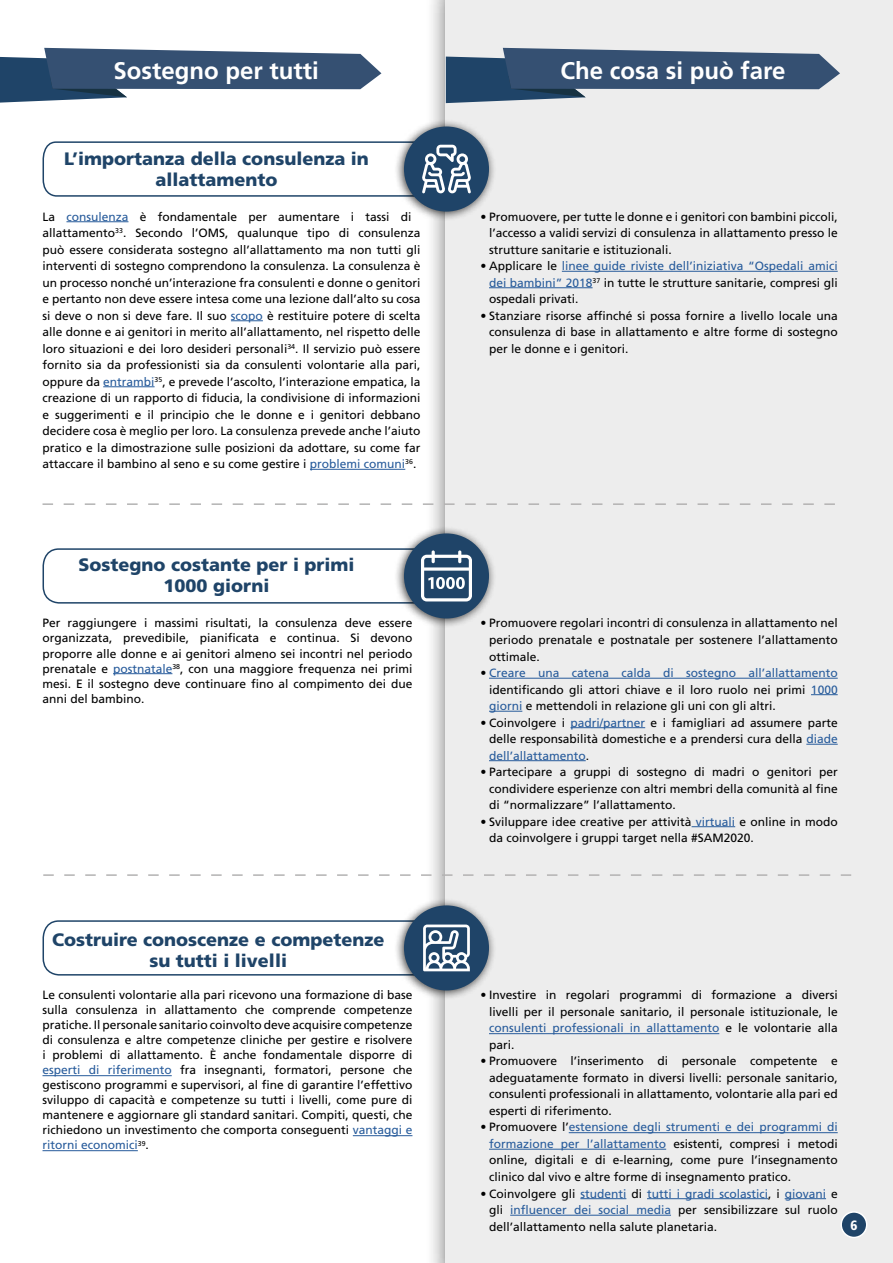
<style>
.page{position:relative;width:893px;height:1263px;background:#fff}
.page>*{position:absolute;margin:0;border:0;box-sizing:border-box;transform-origin:0 0}
.t1{font:700 24px "Frutiger LT Std";color:#fff}
.t2{font:900 18px/21.6px "Frutiger LT Std";color:#1f4468;text-align:center}
.t3{font:900 condensed 13.5px "Frutiger LT Std";color:#fff}
.t4{font:12px/16.5px "Frutiger LT Std";color:#000;text-align:justify}
.s1{color:#275b9b}
</style>
<div class="page">
<div style="left:425px;top:0;width:468px;height:1263px;background:#000;opacity:.75"></div>
<div style="left:446px;top:0;width:447px;height:1263px;background:#ededed"></div>
<svg style="left:0;top:48px;width:381px;height:55px"></svg>
<svg style="left:446px;top:48px;width:394px;height:55px"></svg>
<hr style="left:66px;top:221px;width:62px;height:1px;background:#275b9b">
<hr style="left:231px;top:320px;width:32px;height:1px;background:#275b9b">
<hr style="left:103px;top:386px;width:52px;height:1px;background:#275b9b">
<hr style="left:310px;top:469px;width:95px;height:1px;background:#275b9b">
<hr style="left:562px;top:271px;width:276px;height:1px;background:#275b9b">
<hr style="left:489px;top:287px;width:104px;height:1px;background:#275b9b">
<div style="left:393px;top:119px;width:104px;height:103px;background:#000;opacity:.75"></div>
<div style="left:404px;top:126px;width:85px;height:86px;background:#1f4468;border-radius:50%"></div>
<svg style="left:42px;top:141px;width:429px;height:56px"></svg>
<svg style="left:43px;top:503px;width:792px;height:2px"></svg>
<hr style="left:113px;top:673px;width:59px;height:1px;background:#275b9b">
<hr style="left:489px;top:678px;width:349px;height:1px;background:#275b9b">
<svg style="left:811px;top:694px;width:27px;height:1px"></svg>
<hr style="left:489px;top:711px;width:33px;height:1px;background:#275b9b">
<hr style="left:570px;top:727px;width:75px;height:1px;background:#275b9b">
<hr style="left:806px;top:744px;width:32px;height:1px;background:#275b9b">
<hr style="left:489px;top:760px;width:97px;height:1px;background:#275b9b">
<hr style="left:692px;top:826px;width:43px;height:1px;background:#275b9b">
<div style="left:393px;top:526px;width:104px;height:103px;background:#000;opacity:.75"></div>
<div style="left:404px;top:533px;width:85px;height:85px;background:#1f4468;border-radius:50%"></div>
<svg style="left:42px;top:548px;width:430px;height:56px"></svg>
<hr style="left:43px;top:1075px;width:129px;height:1px;background:#275b9b">
<hr style="left:353px;top:1135px;width:59px;height:1px;background:#275b9b">
<hr style="left:43px;top:1150px;width:95px;height:1px;background:#275b9b">
<hr style="left:489px;top:1033px;width:230px;height:1px;background:#275b9b">
<hr style="left:569px;top:1132px;width:269px;height:1px;background:#275b9b">
<hr style="left:489px;top:1149px;width:177px;height:1px;background:#275b9b">
<hr style="left:580px;top:1198px;width:46px;height:1px;background:#275b9b">
<hr style="left:647px;top:1198px;width:121px;height:1px;background:#275b9b">
<hr style="left:785px;top:1198px;width:41px;height:1px;background:#275b9b">
<hr style="left:510px;top:1215px;width:161px;height:1px;background:#275b9b">
<svg style="left:43px;top:874px;width:808px;height:2px"></svg>
<div style="left:393px;top:898px;width:104px;height:103px;background:#000;opacity:.75"></div>
<div style="left:404px;top:905px;width:85px;height:85px;background:#1f4468;border-radius:50%"></div>
<svg style="left:42px;top:919px;width:428px;height:57px"></svg>
<div style="left:841px;top:1212px;width:26px;height:25px;background:#1f4468;border-radius:50%"></div>
<div style="left:840px;top:1211px;width:27px;height:27px;border:2px solid #fff;border-radius:50%"></div>
<h1 class="t1" style="left:114px;top:57px;width:207px">Sostegno per tutti</h1>
<h1 class="t1" style="left:561px;top:57px;width:226px">Che cosa si può fare</h1>
<h2 class="t2" style="left:64px;top:148px;width:306px">L’importanza della consulenza in allattamento</h2>
<p class="t4" style="left:43px;top:208px;width:380px;text-align:left">La <span class="s1">consulenza</span> è fondamentale per aumentare i tassi di allattamento<sup>33</sup>. Secondo l’OMS, qualunque tipo di consulenza può essere considerata sostegno all’allattamento ma non tutti gli interventi di sostegno comprendono la consulenza. La consulenza è un processo nonché un’interazione fra consulenti e donne o genitori e pertanto non deve essere intesa come una lezione dall’alto su cosa si deve o non si deve fare. Il suo <span class="s1">scopo</span> è restituire potere di scelta alle donne e ai genitori in merito all’allattamento, nel rispetto delle loro situazioni e dei loro desideri personali<sup>34</sup>. Il servizio può essere fornito sia da professionisti sia da consulenti volontarie alla pari, oppure da <span class="s1">entrambi</span><sup>35</sup>, e prevede l’ascolto, l’interazione empatica, la creazione di un rapporto di fiducia, la condivisione di informazioni e suggerimenti e il principio che le donne e i genitori debbano decidere cosa è meglio per loro. La consulenza prevede anche l’aiuto pratico e la dimostrazione sulle posizioni da adottare, su come far attaccare il bambino al seno e su come gestire i <span class="s1">problemi comuni</span><sup>36</sup>.</p>
<p class="t4" style="left:489px;top:208px;width:350px;text-indent:-9px">• Promuovere, per tutte le donne e i genitori con bambini piccoli, l’accesso a validi servizi di consulenza in allattamento presso le strutture sanitarie e istituzionali.</p>
<p class="t4" style="left:489px;top:258px;width:350px;text-indent:-9px">• Applicare le <span class="s1">linee guide riviste dell’iniziativa “Ospedali amici dei bambini” 2018</span><sup>37</sup> in tutte le strutture sanitarie, compresi gli ospedali privati.</p>
<p class="t4" style="left:489px;top:307px;width:350px;text-indent:-9px">• Stanziare risorse affinché si possa fornire a livello locale una consulenza di base in allattamento e altre forme di sostegno per le donne e i genitori.</p>
<h2 class="t2" style="left:78px;top:554px;width:278px">Sostegno costante per i primi<br>1000 giorni</h2>
<p class="t4" style="left:43px;top:616px;width:371px;line-height:15px">Per raggiungere i massimi risultati, la consulenza deve essere organizzata, prevedibile, pianificata e continua. Si devono proporre alle donne e ai genitori almeno sei incontri nel periodo prenatale e <span class="s1">postnatale</span><sup>38</sup>, con una maggiore frequenza nei primi mesi. E il sostegno deve continuare fino al compimento dei due anni del bambino.</p>
<p class="t4" style="left:489px;top:615px;width:350px;text-indent:-9px">• Promuovere regolari incontri di consulenza in allattamento nel periodo prenatale e postnatale per sostenere l’allattamento ottimale.</p>
<p class="t4" style="left:489px;top:665px;width:350px;text-indent:-9px">• <span class="s1">Creare una catena calda di sostegno all’allattamento </span>identificando gli attori chiave e il loro ruolo nei primi <span class="s1">1000 giorni</span> e mettendoli in relazione gli uni con gli altri.</p>
<p class="t4" style="left:489px;top:714px;width:350px;text-indent:-9px">• Coinvolgere i <span class="s1">padri/partner</span> e i famigliari ad assumere parte delle responsabilità domestiche e a prendersi cura della <span class="s1">diade dell’allattamento</span>.</p>
<p class="t4" style="left:489px;top:764px;width:350px;text-indent:-9px">• Partecipare a gruppi di sostegno di madri o genitori per condividere esperienze con altri membri della comunità al fine di “normalizzare” l’allattamento.</p>
<p class="t4" style="left:489px;top:813px;width:350px;text-indent:-9px">• Sviluppare idee creative per attività <span class="s1">virtuali</span> e online in modo da coinvolgere i gruppi target nella #SAM2020.</p>
<h2 class="t2" style="left:52px;top:929px;width:334px">Costruire conoscenze e competenze su tutti i livelli</h2>
<p class="t4" style="left:43px;top:988px;width:371px;line-height:15px">Le consulenti volontarie alla pari ricevono una formazione di base sulla consulenza in allattamento che comprende competenze pratiche. Il personale sanitario coinvolto deve acquisire competenze di consulenza e altre competenze cliniche per gestire e risolvere i problemi di allattamento. È anche fondamentale disporre di <span class="s1">esperti di riferimento</span> fra insegnanti, formatori, persone che gestiscono programmi e supervisori, al fine di garantire l’effettivo sviluppo di capacità e competenze su tutti i livelli, come pure di mantenere e aggiornare gli standard sanitari. Compiti, questi, che richiedono un investimento che comporta conseguenti <span class="s1">vantaggi e ritorni economici</span><sup>39</sup>.</p>
<p class="t4" style="left:489px;top:987px;width:350px;text-indent:-9px">• Investire in regolari programmi di formazione a diversi livelli per il personale sanitario, il personale istituzionale, le <span class="s1">consulenti professionali in allattamento</span> e le volontarie alla pari.</p>
<p class="t4" style="left:489px;top:1053px;width:350px;text-indent:-9px">• Promuovere l’inserimento di personale competente e adeguatamente formato in diversi livelli: personale sanitario, consulenti professionali in allattamento, volontarie alla pari ed esperti di riferimento.</p>
<p class="t4" style="left:489px;top:1119px;width:350px;text-indent:-9px">• Promuovere l’<span class="s1">estensione degli strumenti e dei programmi di formazione per l’allattamento</span> esistenti, compresi i metodi online, digitali e di e-learning, come pure l’insegnamento clinico dal vivo e altre forme di insegnamento pratico.</p>
<p class="t4" style="left:489px;top:1185px;width:350px;text-indent:-9px">• Coinvolgere gli <span class="s1">studenti</span> di <span class="s1">tutti i gradi scolastici</span>, i <span class="s1">giovani</span> e gli <span class="s1">influencer dei social media</span> per sensibilizzare sul ruolo dell’allattamento nella salute planetaria.</p>
<p class="t3" style="left:850px;top:1217px;width:9px">6</p>
</div>
